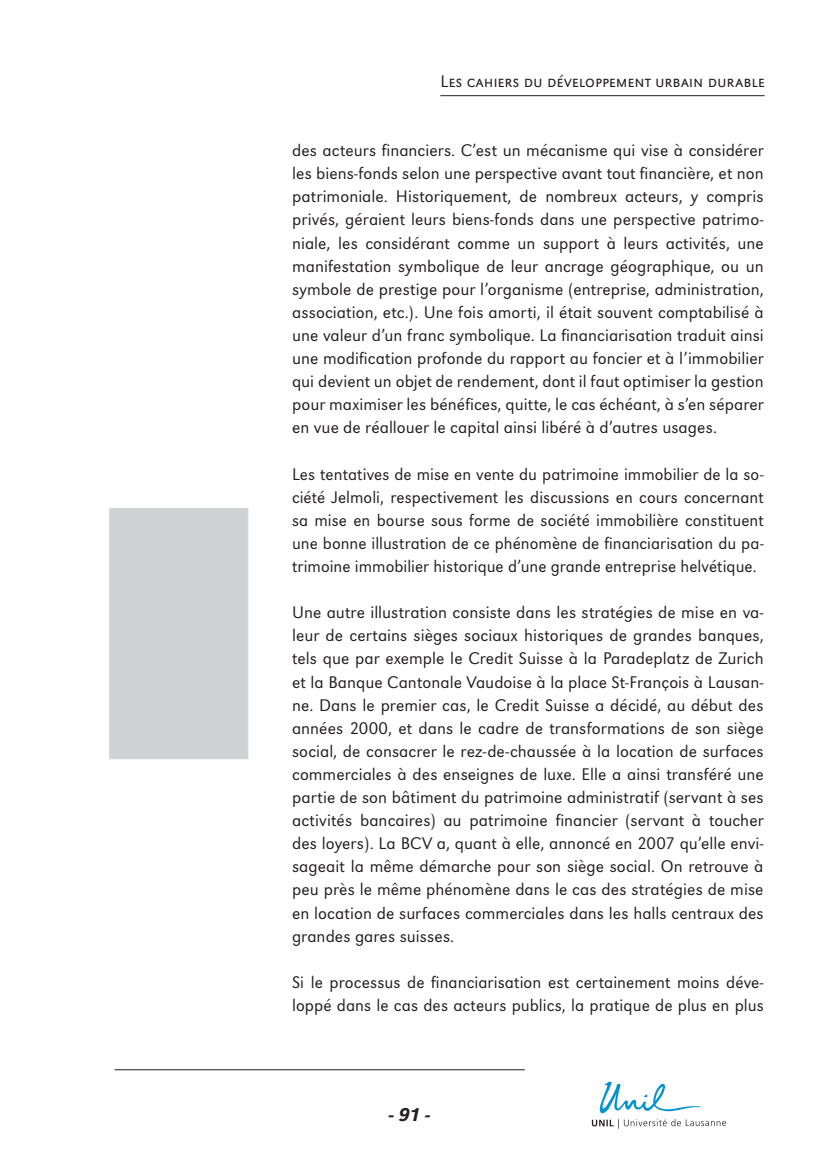
<style>
.page{position:relative;width:819px;height:1166px;background:#fff}
.page>*{position:absolute;margin:0;border:0;box-sizing:border-box;transform-origin:0 0}
.t1{font:italic 500 19.25px "URW Grotesk T";color:#231f20}
.t2{font:300 17.5px/23.1px "URW Grotesk T";letter-spacing:.005em;color:#231f20;text-align:justify}
.t3{font:300 17.5px "URW Grotesk SCT";letter-spacing:.005em;color:#231f20}
</style>
<div class="page">
<hr style="left:440px;top:95px;width:324px;height:1px;background:#231f20">
<svg style="left:591px;top:1081px;width:135px;height:48px"></svg>
<div style="left:109px;top:508px;width:139px;height:251px;background:#d1d2d4"></div>
<hr style="left:114px;top:1069px;width:411px;height:1px;background:#231f20">
<p class="t3" style="left:440px;top:71px;width:326px">Les cahiers du développement urbain durable</p>
<p class="t2" style="left:292px;top:139px;width:473px">des acteurs financiers. C’est un mécanisme qui vise à considérer les biens-fonds selon une perspective avant tout financière, et non patrimoniale. Historiquement, de nombreux acteurs, y compris privés, géraient leurs biens-fonds dans une perspective patrimo&shy;niale, les considérant comme un support à leurs activités, une manifestation symbolique de leur ancrage géographique, ou un symbole de prestige pour l’organisme (entreprise, administration, association, etc.). Une fois amorti, il était souvent comptabilisé à une valeur d’un franc symbolique. La financiarisation traduit ainsi une modification profonde du rapport au foncier et à l’immobilier qui devient un objet de rendement, dont il faut optimiser la gestion pour maximiser les bénéfices, quitte, le cas échéant, à s’en séparer en vue de réallouer le capital ainsi libéré à d’autres usages.</p>
<p class="t2" style="left:292px;top:462px;width:473px">Les tentatives de mise en vente du patrimoine immobilier de la so&shy;ciété Jelmoli, respectivement les discussions en cours concernant sa mise en bourse sous forme de société immobilière constituent une bonne illustration de ce phénomène de financiarisation du pa&shy;trimoine immobilier historique d’une grande entreprise helvétique.</p>
<p class="t2" style="left:292px;top:601px;width:473px">Une autre illustration consiste dans les stratégies de mise en va&shy;leur de certains sièges sociaux historiques de grandes banques, tels que par exemple le Credit Suisse à la Paradeplatz de Zurich et la Banque Cantonale Vaudoise à la place St-François à Lausan&shy;ne. Dans le premier cas, le Credit Suisse a décidé, au début des années 2000, et dans le cadre de transformations de son siège social, de consacrer le rez-de-chaussée à la location de surfaces commerciales à des enseignes de luxe. Elle a ainsi transféré une partie de son bâtiment du patrimoine administratif (servant à ses activités bancaires) au patrimoine financier (servant à toucher des loyers). La BCV a, quant à elle, annoncé en 2007 qu’elle envi&shy;sageait la même démarche pour son siège social. On retrouve à peu près le même phénomène dans le cas des stratégies de mise en location de surfaces commerciales dans les halls centraux des grandes gares suisses.</p>
<p class="t2" style="left:292px;top:970px;width:473px">Si le processus de financiarisation est certainement moins déve&shy;loppé dans le cas des acteurs publics, la pratique de plus en plus</p>
<p class="t1" style="left:389px;top:1103px;width:43px">- 91 -</p>
</div>
